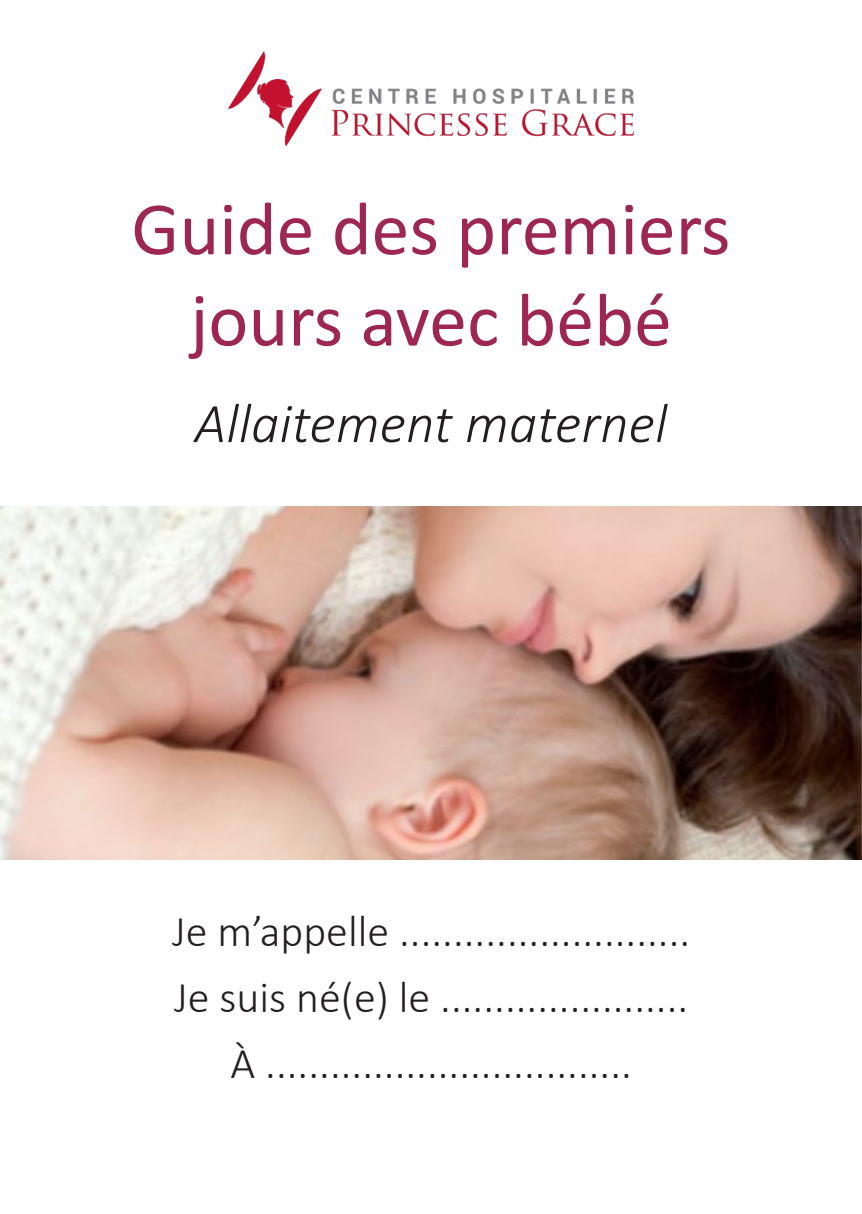
<style>
.page{position:relative;width:862px;height:1214px;background:#fff}
.page>*{position:absolute;margin:0;border:0;box-sizing:border-box;transform-origin:0 0}
.t1{font:76px/91.2px "Calibri";color:#9e2653;text-align:center}
.t2{font:italic 300 56px "Calibri";color:#231f20}
.t3{font:300 44px "Calibri";color:#231f20}
</style>
<div class="page">
<img style="left:229px;top:51px;width:404px;height:95px">
<img style="left:0;top:506px;width:862px;height:353px">
<p class="t1" style="left:131px;top:181px;width:601px">Guide des premiers jours avec bébé</p>
<p class="t2" style="left:195px;top:388px;width:474px">Allaitement maternel</p>
<p class="t3" style="left:172px;top:904px;width:519px">Je m’appelle ...........................</p>
<p class="t3" style="left:174px;top:970px;width:516px">Je suis né(e) le .......................</p>
<p class="t3" style="left:231px;top:1036px;width:403px">À ..................................</p>
</div>
